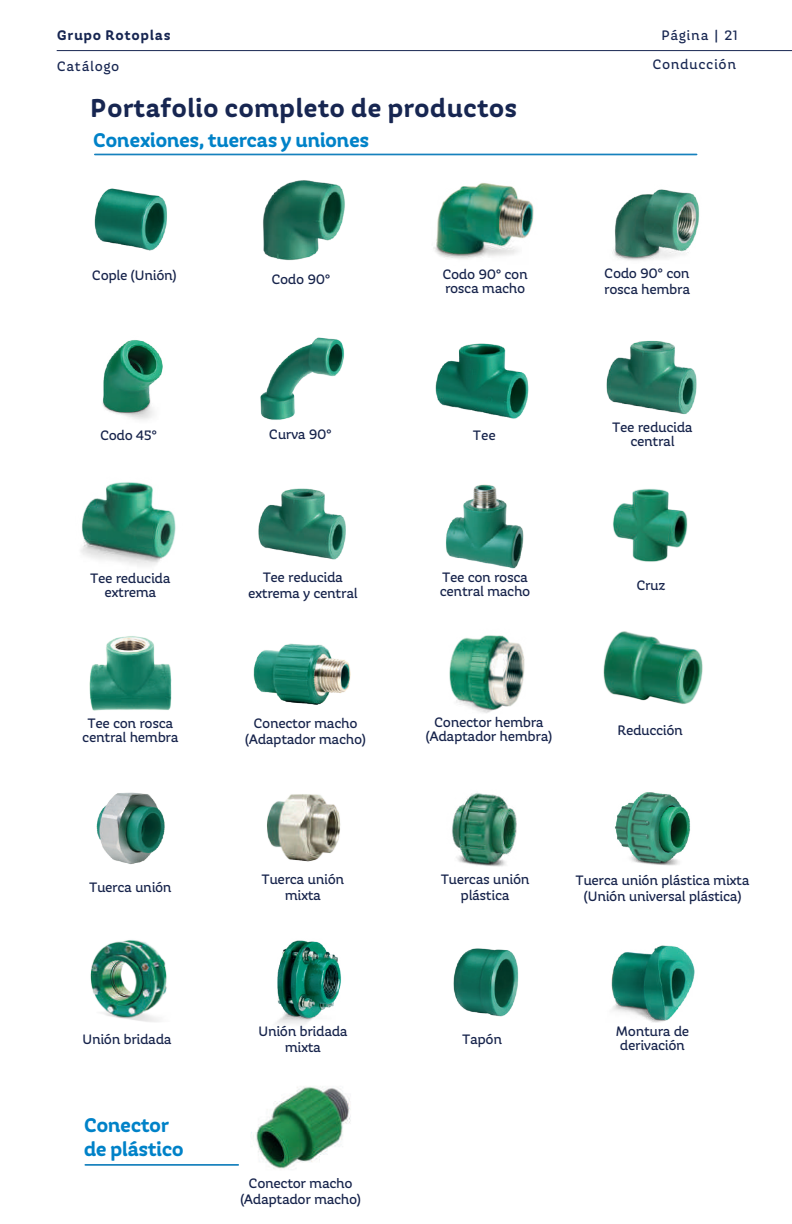
<style>
.page{position:relative;width:792px;height:1224px;background:#fff}
.page>*{position:absolute;margin:0;border:0;box-sizing:border-box;transform-origin:0 0}
.t1{font:700 26px "Rotoplas";color:#172651}
.t2{font:700 20px/24px "Rotoplas";letter-spacing:-.03em;color:#0082c8}
.t3{font:14px/16px "Rotoplas";letter-spacing:-.03em;color:#15224a;text-align:center}
.t4{font:14px/29.2px "Rotoplas";letter-spacing:.04em;color:#172651;text-align:right}
.t5{font:700 14px "Rotoplas";letter-spacing:.05em;color:#172651}
</style>
<div class="page">
<img style="left:102px;top:340px;width:61px;height:80px">
<img style="left:89px;top:636px;width:83px;height:75px">
<img style="left:94px;top:188px;width:73px;height:63px">
<img style="left:96px;top:792px;width:69px;height:73px">
<img style="left:253px;top:643px;width:98px;height:62px">
<img style="left:267px;top:794px;width:74px;height:68px">
<img style="left:90px;top:940px;width:77px;height:82px">
<img style="left:453px;top:948px;width:66px;height:69px">
<img style="left:614px;top:792px;width:76px;height:74px">
<img style="left:276px;top:940px;width:65px;height:84px">
<img style="left:611px;top:945px;width:84px;height:78px">
<img style="left:435px;top:343px;width:94px;height:76px">
<img style="left:603px;top:631px;width:100px;height:73px">
<img style="left:80px;top:482px;width:96px;height:84px">
<img style="left:434px;top:183px;width:100px;height:76px">
<img style="left:258px;top:488px;width:88px;height:72px">
<img style="left:260px;top:337px;width:84px;height:83px">
<hr style="left:95px;top:154px;width:602px;height:1px;background:#1681bd">
<hr style="left:85px;top:1164px;width:153px;height:2px;background:#1681bd">
<img style="left:263px;top:180px;width:82px;height:81px">
<img style="left:612px;top:189px;width:87px;height:72px">
<img style="left:606px;top:340px;width:91px;height:75px">
<img style="left:446px;top:484px;width:78px;height:85px">
<img style="left:449px;top:635px;width:76px;height:78px">
<img style="left:452px;top:793px;width:65px;height:74px">
<img style="left:613px;top:489px;width:75px;height:73px">
<img style="left:251px;top:1086px;width:100px;height:84px">
<hr style="left:57px;top:50px;width:735px;height:1px;background:#172651">
<p class="t5" style="left:57px;top:27px;width:116px">Grupo Rotoplas</p>
<p class="t4" style="left:57px;top:51px;width:64px">Catálogo</p>
<h1 class="t1" style="left:90px;top:93px;width:429px">Portafolio completo de productos</h1>
<h2 class="t2" style="left:93px;top:129px;width:278px">Conexiones, tuercas y uniones</h2>
<p class="t3" style="left:92px;top:267px;width:86px">Cople (Unión)</p>
<p class="t3" style="left:271px;top:272px;width:60px">Codo 90°</p>
<p class="t3" style="left:442px;top:267px;width:87px;line-height:14px;text-align:left">Codo 90° con rosca macho</p>
<p class="t3" style="left:100px;top:427px;width:59px">Codo 45°</p>
<p class="t3" style="left:269px;top:427px;width:64px">Curva 90°</p>
<p class="t3" style="left:473px;top:427px;width:25px">Tee</p>
<p class="t4" style="left:652px;top:20px;width:87px">Página | 21<br>Conducción</p>
<p class="t3" style="left:604px;top:266px;width:87px;text-align:left">Codo 90° con rosca hembra</p>
<p class="t3" style="left:612px;top:420px;width:82px;line-height:14px">Tee reducida central</p>
<p class="t3" style="left:90px;top:571px;width:82px;line-height:14px">Tee reducida extrema</p>
<p class="t3" style="left:82px;top:716px;width:98px;line-height:14px">Tee con rosca central hembra</p>
<p class="t3" style="left:89px;top:880px;width:84px">Tuerca unión</p>
<p class="t3" style="left:82px;top:1031px;width:91px">Unión bridada</p>
<h2 class="t2" style="left:84px;top:1113px;width:101px">Conector de plástico</h2>
<p class="t3" style="left:248px;top:569px;width:111px">Tee reducida extrema y central</p>
<p class="t3" style="left:636px;top:577px;width:31px">Cruz</p>
<p class="t3" style="left:440px;top:570px;width:92px;line-height:14px;text-align:left">Tee con rosca central macho</p>
<p class="t3" style="left:245px;top:715px;width:123px">Conector macho (Adaptador macho)</p>
<p class="t3" style="left:426px;top:715px;width:128px;line-height:14px">Conector hembra (Adaptador hembra)</p>
<p class="t3" style="left:617px;top:723px;width:67px">Reducción</p>
<p class="t3" style="left:262px;top:872px;width:84px">Tuerca unión mixta</p>
<p class="t3" style="left:441px;top:871px;width:90px">Tuercas unión plástica</p>
<p class="t3" style="left:576px;top:873px;width:176px">Tuerca unión plástica mixta (Unión universal plástica)</p>
<p class="t3" style="left:258px;top:1023px;width:91px">Unión bridada mixta</p>
<p class="t3" style="left:462px;top:1031px;width:41px">Tapón</p>
<p class="t3" style="left:616px;top:1024px;width:75px;line-height:14px">Montura de derivación</p>
<p class="t3" style="left:240px;top:1175px;width:123px">Conector macho (Adaptador macho)</p>
</div>
